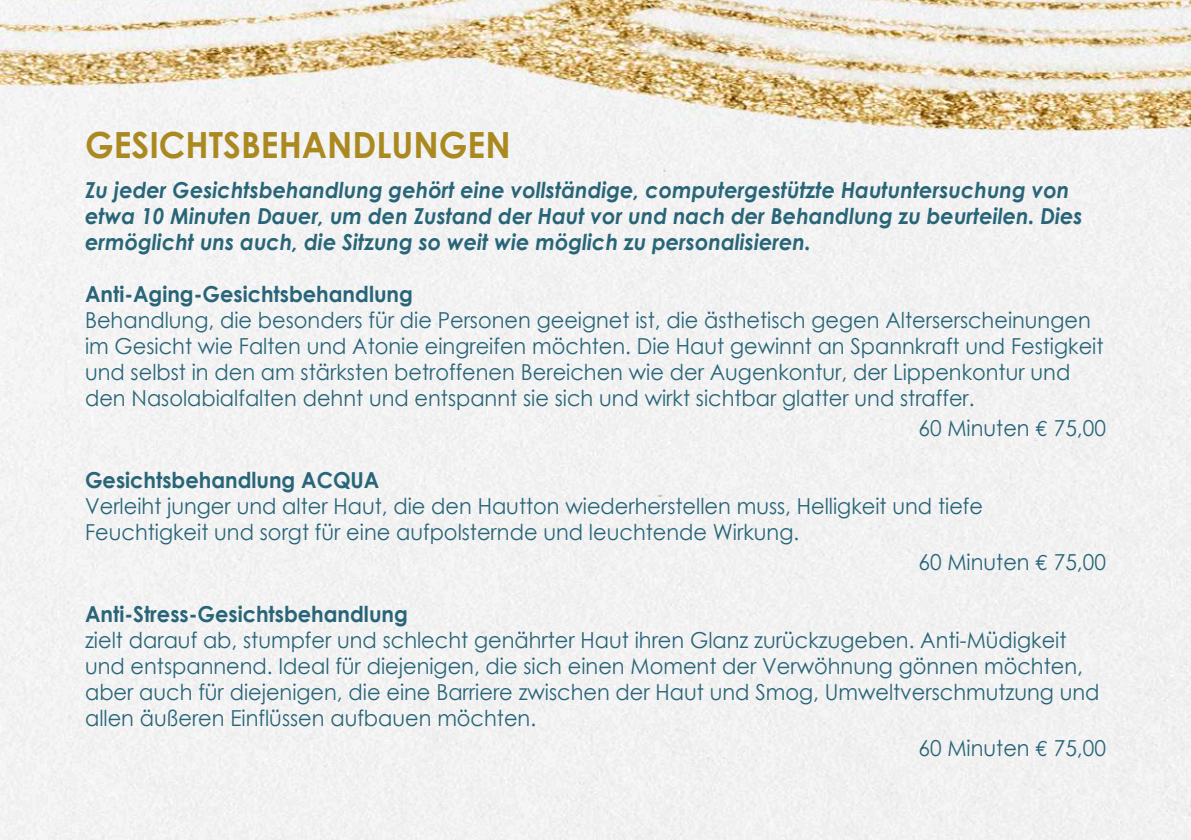
<style>
.page{position:relative;width:1191px;height:840px;background:#fff}
.page>*{position:absolute;margin:0;border:0;box-sizing:border-box;transform-origin:0 0}
.t1{font:700 36px "Century Gothic";color:#ab8921;scale:.95 1}
.t2{font:22px/26px "Century Gothic";color:#286578;scale:.95 1}
.t3{font:italic 700 22px/26px "Century Gothic";color:#286578;scale:.95 1}
.t4{font:700 22px "Century Gothic";color:#286578;scale:.95 1}
.s1{font-family:"Euro Mono"}
</style>
<div class="page">
<img style="left:0;top:0;width:1191px;height:839px">
<h1 class="t1" style="left:85px;top:122px;width:449px">GESICHTSBEHANDLUNGEN</h1>
<p class="t3" style="left:85px;top:176px;width:1051px">Zu jeder Gesichtsbehandlung gehört eine vollständige, computergestützte Hautuntersuchung von etwa 10 Minuten Dauer, um den Zustand der Haut vor und nach der Behandlung zu beurteilen. Dies ermöglicht uns auch, die Sitzung so weit wie möglich zu personalisieren.</p>
<p class="t4" style="left:85px;top:280px;width:346px">Anti-Aging-Gesichtsbehandlung</p>
<p class="t2" style="left:85px;top:306px;width:1073px">Behandlung, die besonders für die Personen geeignet ist, die ästhetisch gegen Alterserscheinungen im Gesicht wie Falten und Atonie eingreifen möchten. Die Haut gewinnt an Spannkraft und Festigkeit und selbst in den am stärksten betroffenen Bereichen wie der Augenkontur, der Lippenkontur und den Nasolabialfalten dehnt und entspannt sie sich und wirkt sichtbar glatter und straffer.</p>
<p class="t2" style="left:918px;top:414px;width:199px">60 Minuten <span class="s1">€</span> 75,00</p>
<p class="t4" style="left:85px;top:466px;width:311px">Gesichtsbehandlung ACQUA</p>
<p class="t2" style="left:85px;top:492px;width:946px">Verleiht junger und alter Haut, die den Hautton wiederherstellen muss, Helligkeit und tiefe<br>Feuchtigkeit und sorgt für eine aufpolsternde und leuchtende Wirkung.</p>
<p class="t2" style="left:918px;top:548px;width:199px">60 Minuten <span class="s1">€</span> 75,00</p>
<p class="t4" style="left:85px;top:600px;width:341px">Anti-Stress-Gesichtsbehandlung</p>
<p class="t2" style="left:85px;top:626px;width:1069px">zielt darauf ab, stumpfer und schlecht genährter Haut ihren Glanz zurückzugeben. Anti-Müdigkeit und entspannend. Ideal für diejenigen, die sich einen Moment der Verwöhnung gönnen möchten, aber auch für diejenigen, die eine Barriere zwischen der Haut und Smog, Umweltverschmutzung und allen äußeren Einflüssen aufbauen möchten.</p>
<p class="t2" style="left:918px;top:734px;width:199px">60 Minuten <span class="s1">€</span> 75,00</p>
</div>
